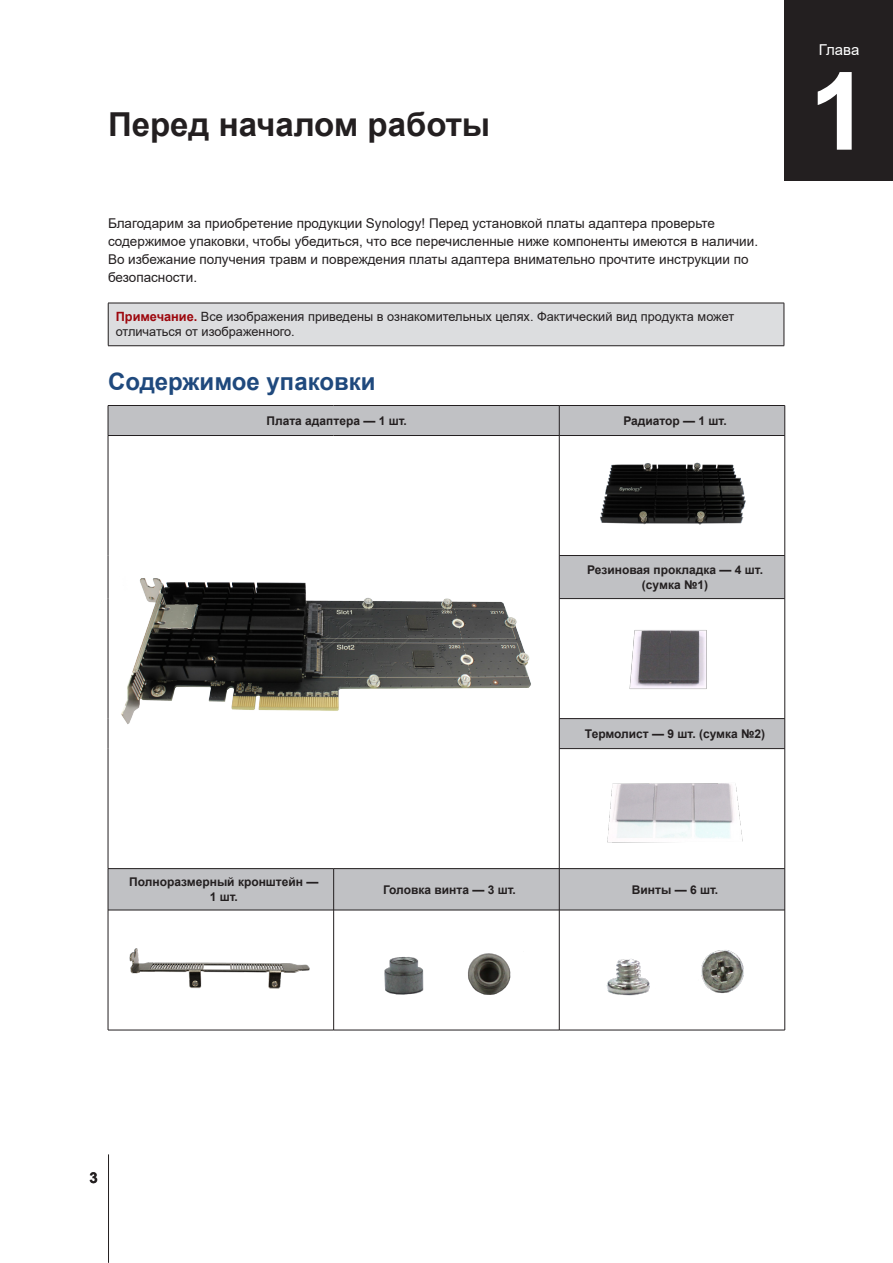
<style>
.page{position:relative;width:893px;height:1263px;background:#fff}
.page>*{position:absolute;margin:0;border:0;box-sizing:border-box;transform-origin:0 0}
.ChapterNum{font:700 108px "Arial";color:#fff}
.H1-ChapterTitle{font:700 33px "Arial";color:#231f20}
.H3-sidebar{font:700 24px "Arial";color:#1f497d}
.Chapter-center{font:15px "Arial";letter-spacing:-.005em;color:#fff}
.PageNumber-sidebar{font:700 15px "Arial";color:#231f20}
.Body-sidebar{font:13.5px/18px "Arial";color:#231f20}
.Warning-sidebar{font:12.75px/15px "Arial";color:#231f20}
.XHeadCenter{font:700 12px/14.4px "Arial";color:#231f20;text-align:center}
.s1{font-weight:700;color:#9d070d}
</style>
<div class="page">
<div style="left:108px;top:303px;width:676px;height:43px;background:#dcdddf"></div>
<hr style="left:108px;top:303px;width:676px;height:1px;background:#231f20">
<hr style="left:108px;top:303px;width:1px;height:43px;background:#231f20">
<hr style="left:784px;top:303px;width:1px;height:43px;background:#231f20">
<hr style="left:108px;top:345px;width:676px;height:1px;background:#231f20">
<svg style="left:109px;top:406px;width:675px;height:504px"></svg>
<hr style="left:108px;top:405px;width:226px;height:1px;background:#231f20">
<hr style="left:108px;top:405px;width:1px;height:30px;background:#231f20">
<hr style="left:334px;top:405px;width:225px;height:1px;background:#231f20">
<hr style="left:559px;top:405px;width:226px;height:1px;background:#231f20">
<hr style="left:559px;top:405px;width:1px;height:30px;background:#231f20">
<hr style="left:784px;top:405px;width:1px;height:30px;background:#231f20">
<hr style="left:108px;top:435px;width:226px;height:1px;background:#231f20">
<hr style="left:108px;top:435px;width:1px;height:120px;background:#231f20">
<hr style="left:334px;top:435px;width:225px;height:1px;background:#231f20">
<hr style="left:108px;top:719px;width:1px;height:30px;background:#231f20">
<hr style="left:108px;top:749px;width:1px;height:119px;background:#231f20">
<hr style="left:559px;top:435px;width:1px;height:120px;background:#231f20">
<hr style="left:784px;top:435px;width:1px;height:120px;background:#231f20">
<hr style="left:559px;top:555px;width:226px;height:1px;background:#231f20">
<hr style="left:559px;top:555px;width:1px;height:43px;background:#231f20">
<hr style="left:784px;top:555px;width:1px;height:43px;background:#231f20">
<hr style="left:559px;top:598px;width:226px;height:1px;background:#231f20">
<hr style="left:559px;top:718px;width:226px;height:1px;background:#231f20">
<svg style="left:559px;top:719px;width:1px;height:29px"></svg>
<svg style="left:784px;top:719px;width:1px;height:29px"></svg>
<hr style="left:559px;top:748px;width:226px;height:1px;background:#231f20">
<hr style="left:108px;top:868px;width:226px;height:1px;background:#231f20">
<hr style="left:108px;top:869px;width:1px;height:41px;background:#231f20">
<hr style="left:334px;top:868px;width:225px;height:1px;background:#231f20">
<hr style="left:333px;top:869px;width:1px;height:41px;background:#231f20">
<hr style="left:559px;top:868px;width:226px;height:1px;background:#231f20">
<hr style="left:559px;top:869px;width:1px;height:41px;background:#231f20">
<hr style="left:784px;top:869px;width:1px;height:41px;background:#231f20">
<hr style="left:334px;top:910px;width:225px;height:1px;background:#231f20">
<hr style="left:559px;top:910px;width:226px;height:1px;background:#231f20">
<hr style="left:559px;top:910px;width:1px;height:120px;background:#231f20">
<hr style="left:784px;top:910px;width:1px;height:120px;background:#231f20">
<hr style="left:108px;top:1030px;width:226px;height:1px;background:#231f20">
<hr style="left:334px;top:1030px;width:225px;height:1px;background:#231f20">
<hr style="left:559px;top:1030px;width:226px;height:1px;background:#231f20">
<img style="left:108px;top:473px;width:451px;height:269px">
<img style="left:385px;top:620px;width:20px;height:5px">
<img style="left:390px;top:656px;width:20px;height:6px">
<img style="left:559px;top:435px;width:226px;height:109px">
<img style="left:559px;top:599px;width:226px;height:119px">
<img style="left:559px;top:749px;width:226px;height:119px">
<img style="left:108px;top:910px;width:226px;height:120px">
<img style="left:334px;top:927px;width:142px;height:103px">
<img style="left:424px;top:927px;width:87px;height:99px">
<img style="left:606px;top:950px;width:138px;height:46px">
<div style="left:785px;top:0;width:108px;height:180px;background:#231f20"></div>
<hr style="left:108px;top:1154px;width:1px;height:109px;background:#231f20">
<p class="H1-ChapterTitle" style="left:108px;top:101px;width:384px">Перед началом работы</p>
<p class="Body-sidebar" style="left:108px;top:214px;width:652px">Благодарим за приобретение продукции Synology! Перед установкой платы адаптера проверьте содержимое упаковки, чтобы убедиться, что все перечисленные ниже компоненты имеются в наличии.<br>Во избежание получения травм и повреждения платы адаптера внимательно прочтите инструкции по безопасности.</p>
<p class="Warning-sidebar" style="left:116px;top:309px;width:620px"><span class="s1">Примечание.</span> Все изображения приведены в ознакомительных целях. Фактический вид продукта может отличаться от изображенного.</p>
<p class="H3-sidebar" style="left:108px;top:365px;width:269px">Содержимое упаковки</p>
<p class="XHeadCenter" style="left:266px;top:413px;width:142px">Плата адаптера — 1 шт.</p>
<p class="XHeadCenter" style="left:623px;top:413px;width:105px">Радиатор — 1 шт.</p>
<p class="Chapter-center" style="left:819px;top:40px;width:42px">Глава</p>
<p class="ChapterNum" style="left:809px;top:36px;width:62px">1</p>
<p class="XHeadCenter" style="left:587px;top:563px;width:178px">Резиновая прокладка — 4 шт. (сумка №1)</p>
<p class="XHeadCenter" style="left:585px;top:727px;width:182px">Термолист — 9 шт. (сумка №2)</p>
<p class="XHeadCenter" style="left:129px;top:875px;width:191px">Полноразмерный кронштейн —<br>1 шт.</p>
<p class="XHeadCenter" style="left:383px;top:882px;width:134px">Головка винта — 3 шт.</p>
<p class="XHeadCenter" style="left:632px;top:882px;width:88px">Винты — 6 шт.</p>
<p class="PageNumber-sidebar" style="left:90px;top:1167px;width:10px">3</p>
</div>
